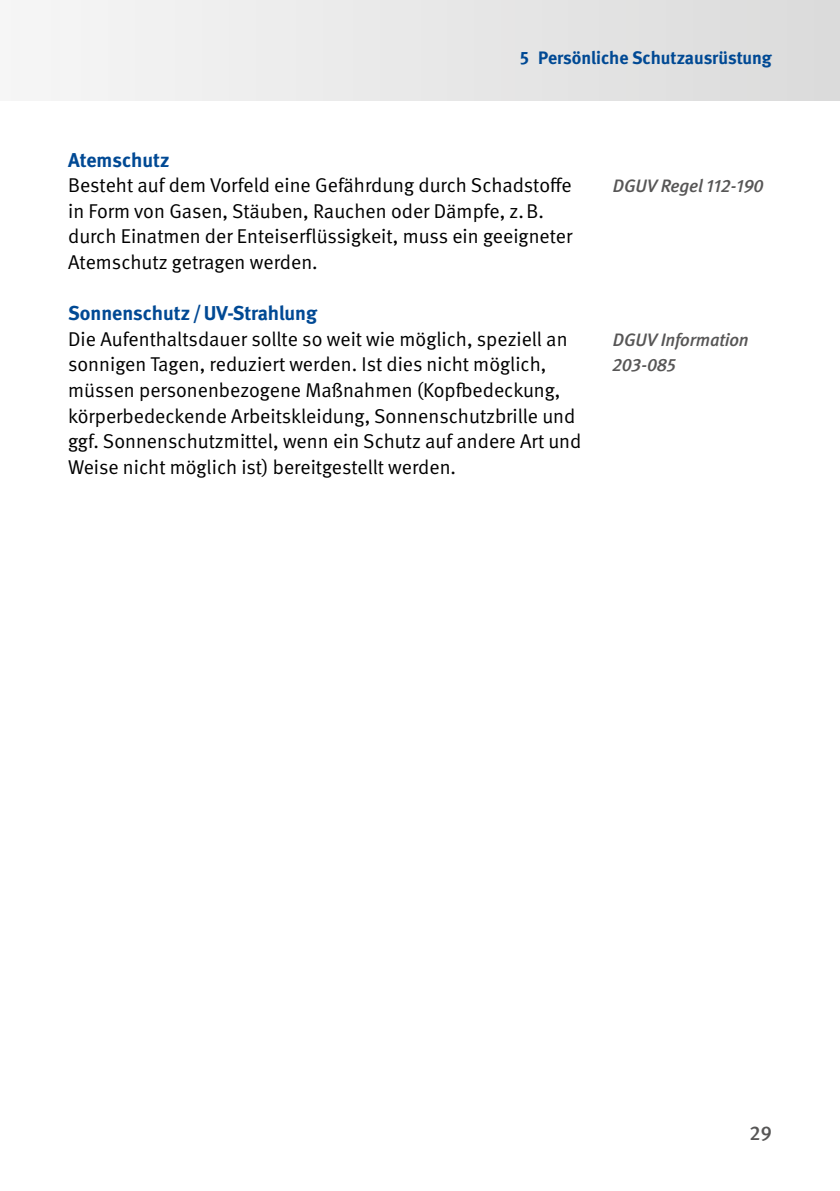
<style>
.page{position:relative;width:840px;height:1191px;background:#fff}
.page>*{position:absolute;margin:0;border:0;box-sizing:border-box;transform-origin:0 0}
.t1{font:20px/25.6px "DGUV Meta";color:#000}
.t2{font:700 20px "DGUV Meta";color:#004994}
.t3{font:500 20px "DGUV Meta";color:#575656}
.t4{font:italic 500 18px "DGUV Meta";letter-spacing:-.01em;color:#575656}
.t5{font:700 18px "DGUV Meta";color:#004994}
</style>
<div class="page">
<div style="left:0;top:0;width:839px;height:101px;background:linear-gradient(to right,#f6f6f6,#dbdbdb)"></div>
<hr style="left:0;top:0;width:1px;height:101px;background:#f6f6f6">
<p class="t5" style="left:520px;top:47px;width:253px">5 Persönliche Schutzausrüstung</p>
<p class="t2" style="left:68px;top:148px;width:103px">Atemschutz</p>
<p class="t1" style="left:68px;top:173px;width:505px">Besteht auf dem Vorfeld eine Gefährdung durch Schadstoffe in Form von Gasen, Stäuben, Rauchen oder Dämpfe, z.B. durch Einatmen der Enteiserflüssigkeit, muss ein geeigneter Atemschutz getragen werden.</p>
<p class="t2" style="left:68px;top:301px;width:250px">Sonnenschutz /UV-Strahlung</p>
<p class="t1" style="left:68px;top:326px;width:514px">Die Aufenthaltsdauer sollte so weit wie möglich, speziell an sonnigen Tagen, reduziert werden. Ist dies nicht möglich, müssen personenbezogene Maßnahmen (Kopfbedeckung, körperbedeckende Arbeitskleidung, Sonnenschutzbrille und ggf. Sonnenschutzmittel, wenn ein Schutz auf andere Art und Weise nicht möglich ist) bereitgestellt werden.</p>
<p class="t4" style="left:612px;top:175px;width:152px">DGUV Regel 112-190</p>
<p class="t4" style="left:612px;top:329px;width:137px">DGUV Information</p>
<p class="t4" style="left:612px;top:354px;width:65px">203-085</p>
<p class="t3" style="left:749px;top:1121px;width:24px">29</p>
</div>
